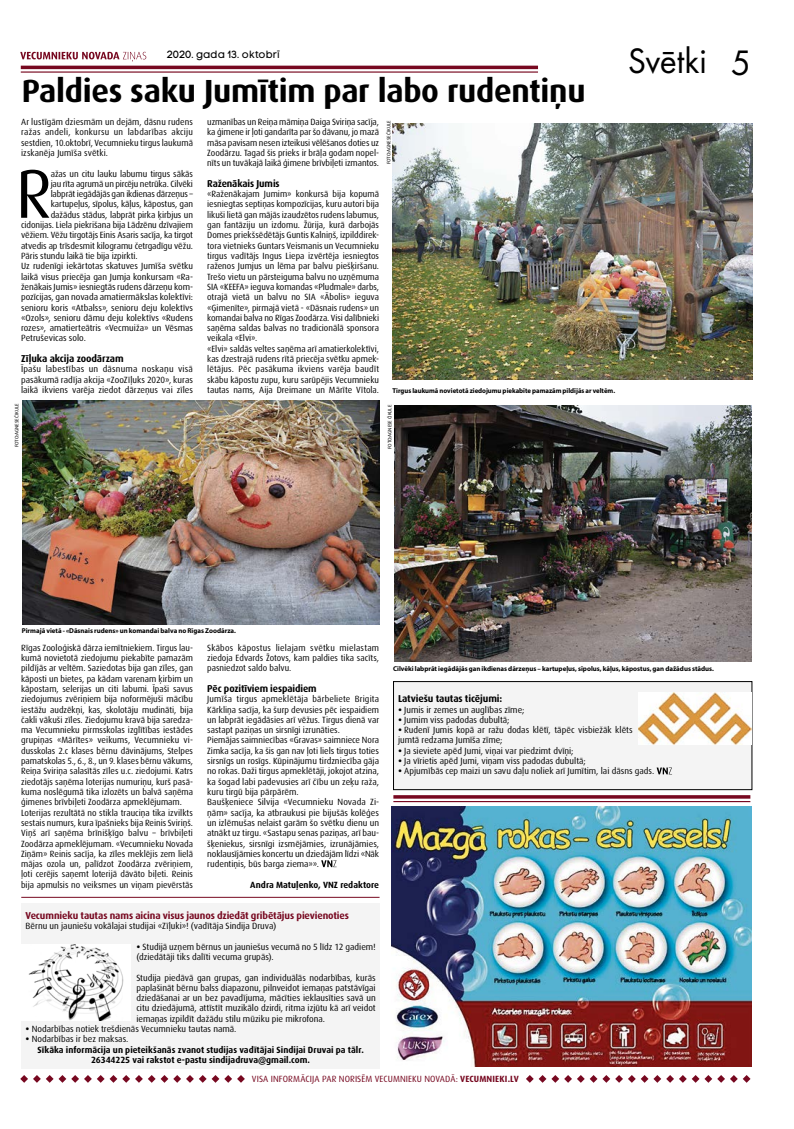
<style>
.page{position:relative;width:794px;height:1129px;background:#fff}
.page>*{position:absolute;margin:0;border:0;box-sizing:border-box;transform-origin:0 0}
.t1{font:68.9px "Dax Pro";color:#000}
.t2{font:36.7px "Futura PT";letter-spacing:-.005em;color:#000}
.t3{font:700 32px "Dax Pro";letter-spacing:-.01em;color:#000}
.t4{font:10.5px "Code Pro LC";letter-spacing:.01em;color:#000}
.t5{font:700 10px "Dax Pro";letter-spacing:-.01em;color:#770820}
.t6{font:700 10px "Dax Pro";letter-spacing:-.01em;color:#000}
.t7{font:700 10px "Dax Pro";letter-spacing:-.01em;color:#000;scale:.96 1}
.t8{font:9px/10.3px "Dax Pro";color:#000}
.t9{font:9px/10.3px "Dax Pro";color:#000;text-align:justify;scale:.96 1}
.t10{font:700 9px "Dax Pro";letter-spacing:.005em;color:#000}
.t11{font:9px "Dax Pro";letter-spacing:.01em;color:#770820}
.t12{font:700 7px "Myriad Pro";color:#000}
.t13{font:700 7px "Myriad Pro";color:#000;scale:.96 1}
.t14{font:5px "Myriad Pro";letter-spacing:-.01em;color:#000}
.s1{font-family:"Decima Nova Pro"}
.s2{font-weight:700}
</style>
<div class="page">
<hr style="left:21px;top:66px;width:517px;height:3px;background:#770820">
<hr style="left:21px;top:71px;width:517px;height:2px;background:#770820">
<svg style="left:20px;top:52px;width:126px;height:10px"></svg>
<svg style="left:20px;top:1075px;width:225px;height:7px"></svg>
<svg style="left:526px;top:1075px;width:224px;height:7px"></svg>
<hr style="left:393px;top:795px;width:357px;height:3px;background:#770820">
<hr style="left:393px;top:800px;width:357px;height:2px;background:#770820">
<img style="left:392px;top:806px;width:360px;height:260px">
<svg style="left:321px;top:860px;width:16px;height:7px"></svg>
<img style="left:23px;top:400px;width:356px;height:224px">
<img style="left:392px;top:123px;width:360px;height:256px">
<img style="left:394px;top:405px;width:357px;height:256px">
<div style="left:21px;top:902px;width:359px;height:166px;background:#f4f4f4"></div>
<hr style="left:21px;top:896px;width:358px;height:1px;background:#770820">
<img style="left:21px;top:944px;width:110px;height:76px">
<div style="left:393px;top:681px;width:359px;height:108px;background:#f4f4f4"></div>
<svg style="left:656px;top:767px;width:16px;height:7px"></svg>
<div style="left:393px;top:681px;width:359px;height:108px;border:1px solid #000"></div>
<img style="left:638px;top:692px;width:113px;height:52px">
<p class="t4" style="left:167px;top:48px;width:115px">2020. gada 13. oktobrī</p>
<h3 class="t3" style="left:22px;top:70px;width:565px">Paldies saku Jumītim par labo rudentiņu</h3>
<p class="t9" style="left:21px;top:116px;width:181px">Ar lustīgām dziesmām un dejām, dāsnu rudens ražas andeli, konkursu un labdarības akciju sestdien, 10.oktobrī, Vecumnieku tirgus laukumā izskanēja Jumīša svētki.</p>
<h1 class="t1" style="left:16px;top:148px;width:38px">R</h1>
<p class="t8" style="left:51px;top:168px;width:144px">ažas un citu lauku labumu tirgus sākās</p>
<p class="t8" style="left:51px;top:178px;width:144px">jau rīta agrumā un pircēju netrūka. Cilvēki</p>
<p class="t8" style="left:51px;top:188px;width:144px">labprāt iegādājās gan ikdienas dārzeņus –</p>
<p class="t8" style="left:51px;top:199px;width:144px">kartupeļus, sīpolus, kāļus, kāpostus, gan</p>
<p class="t8" style="left:51px;top:209px;width:144px">dažādus stādus, labprāt pirka ķirbjus un</p>
<p class="t8" style="left:21px;top:219px;width:173px">cidonijas. Liela piekrišana bija Lādzēnu dzīvajiem</p>
<p class="t8" style="left:21px;top:230px;width:173px">vēžiem. Vēžu tirgotājs Einis Asaris sacīja, ka tirgot</p>
<p class="t8" style="left:21px;top:240px;width:173px">atvedis ap trīsdesmit kilogramu četrgadīgu vēžu.</p>
<p class="t8" style="left:21px;top:250px;width:118px">Pāris stundu laikā tie bija izpirkti.</p>
<p class="t8" style="left:21px;top:261px;width:173px">Uz rudenīgi iekārtotas skatuves Jumīša svētku</p>
<p class="t8" style="left:21px;top:271px;width:173px">laikā visus priecēja gan Jumja konkursam «Ra-</p>
<p class="t8" style="left:21px;top:281px;width:173px">ženākais Jumis» iesniegtās rudens dārzeņu kom-</p>
<p class="t8" style="left:21px;top:291px;width:173px">pozīcijas, gan novada amatiermākslas kolektīvi:</p>
<p class="t8" style="left:21px;top:302px;width:173px">senioru koris «Atbalss», senioru deju kolektīvs</p>
<p class="t8" style="left:21px;top:312px;width:173px">«Ozols», senioru dāmu deju kolektīvs «Rudens</p>
<p class="t8" style="left:21px;top:322px;width:173px">rozes», amatierteātris «Vecmuiža» un Vēsmas</p>
<p class="t8" style="left:21px;top:333px;width:66px">Petruševicas solo.</p>
<p class="t6" style="left:21px;top:352px;width:104px">Zīļuka akcija zoodārzam</p>
<p class="t8" style="left:21px;top:364px;width:173px;text-align:justify">Īpašu labestības un dāsnuma noskaņu visā pasākumā radīja akcija «ZooZīļuks 2020», kuras laikā ikviens varēja ziedot dārzeņus vai zīles</p>
<p class="t14" style="left:14px;top:447px;width:46px;rotate:-90deg">FOTO:AGNESE ČIKULE</p>
<p class="t9" style="left:207px;top:116px;width:181px">uzmanības un Reiņa māmiņa Daiga Sviriņa sacīja, ka ģimene ir ļoti gandarīta par šo dāvanu, jo mazā māsa pavisam nesen izteikusi vēlēšanos doties uz Zoodārzu. Tagad šis prieks ir brāļa godam nopel&shy;nīts un tuvākajā laikā ģimene brīvbiļeti izmantos.</p>
<p class="t7" style="left:207px;top:177px;width:77px">Raženākais Jumis</p>
<p class="t9" style="left:207px;top:188px;width:181px;text-align:left">«Raženākajam Jumim» konkursā bija kopumā iesniegtas septiņas kompozīcijas, kuru autori bija likuši lietā gan mājās izaudzētos rudens labumus, gan fantāziju un izdomu. Žūrija, kurā darbojās Domes priekšsēdētājs Guntis Kalniņš, izpilddirek&shy;tora vietnieks Guntars Veismanis un Vecumnieku tirgus vadītājs Ingus Liepa izvērtēja iesniegtos raženos Jumjus un lēma par balvu piešķiršanu.<br>Trešo vietu un pārsteiguma balvu no uzņēmuma SIA «KEEFA» ieguva komandas «Pludmale» darbs, otrajā vietā un balvu no SIA «Ābolis» ieguva «Ģimenīte», pirmajā vietā - «Dāsnais rudens» un komandai balva no Rīgas Zoodārza. Visi dalībnieki saņēma saldas balvas no tradicionālā sponsora veikala «Elvi».<br>«Elvi» saldās veltes saņēma arī amatierkolektīvi, kas dzestrajā rudens rītā priecēja svētku apmek&shy;lētājus. Pēc pasākuma ikviens varēja baudīt skābu kāpostu zupu, kuru sarūpējis Vecumnieku tautas nams, Aija Dreimane un Mārīte Vītola.</p>
<p class="t14" style="left:386px;top:164px;width:46px;rotate:-90deg">FOTO:AGNESE ČIKULE</p>
<p class="t13" style="left:392px;top:386px;width:233px">Tirgus laukumā novietotā ziedojumu piekabīte pamazām pildījās ar veltēm.</p>
<p class="t14" style="left:386px;top:449px;width:46px;rotate:-90deg">FOTO:AGNESE ČIKULE</p>
<h2 class="t2" style="left:628px;top:39px;width:125px">Svētki 5</h2>
<p class="t12" style="left:22px;top:626px;width:216px">Pirmajā vietā - «Dāsnais rudens» un komandai balva no Rīgas Zoodārza.</p>
<p class="t8" style="left:21px;top:642px;width:173px">Rīgas Zooloģiskā dārza iemītniekiem. Tirgus lau&shy;kumā novietotā ziedojumu piekabīte pamazām pildījās ar veltēm. Saziedotas bija gan zīles, gan kāposti un bietes, pa kādam varenam ķirbim un kāpostam, selerijas un citi labumi. Īpaši savus ziedojumus zvēriņiem bija noformējuši mācību iestāžu audzēkņi, kas, skolotāju mudināti, bija čakli vākuši zīles. Ziedojumu kravā bija saredza&shy;ma Vecumnieku pirmsskolas izglītības iestādes grupiņas «Mārītes» veikums, Vecumnieku vi&shy;dusskolas 2.c klases bērnu dāvinājums, Stelpes pamatskolas 5., 6., 8., un 9. klases bērnu vākums, Reiņa Sviriņa salasītās zīles u.c. ziedojumi. Katrs ziedotājs saņēma loterijas numuriņu, kurš pasā&shy;kuma noslēgumā tika izlozēts un balvā saņēma ģimenes brīvbiļeti Zoodārza apmeklējumam.<br>Loterijas rezultātā no stikla trauciņa tika izvilkts sestais numurs, kura īpašnieks bija Reinis Sviriņš.<br>Viņš arī saņēma brīnišķīgo balvu – brīvbiļeti Zoodārza apmeklējumam. «Vecumnieku Novada Ziņām» Reinis sacīja, ka zīles meklējis zem lielā mājas ozola un, palīdzot Zoodārza zvēriņiem, ļoti cerējis saņemt loterijā dāvāto biļeti. Reinis bija apmulsis no veiksmes un viņam pievērstās</p>
<p class="t9" style="left:207px;top:642px;width:181px">Skābos kāpostus lielajam svētku mielastam ziedoja Edvards Žotovs, kam paldies tika sacīts, pasniedzot saldo balvu.</p>
<p class="t7" style="left:207px;top:681px;width:115px">Pēc pozitīviem iespaidiem</p>
<p class="t9" style="left:207px;top:693px;width:181px;text-align:left">Jumīša tirgus apmeklētāja bārbeliete Brigita Kārkliņa sacīja, ka šurp devusies pēc iespaidiem un labprāt iegādāsies arī vēžus. Tirgus dienā var sastapt paziņas un sirsnīgi izrunāties.<br>Piemājas saimniecības «Gravas» saimniece Nora Zimka sacīja, ka šis gan nav ļoti liels tirgus toties sirsnīgs un rosīgs. Kūpinājumu tirdzniecība gāja no rokas. Daži tirgus apmeklētāji, jokojot atzina, ka šogad labi padevusies arī čību un zeķu raža, kuru tirgū bija pārpārēm.<br>Baušķeniece Silvija «Vecumnieku Novada Zi&shy;ņām» sacīja, ka atbraukusi pie bijušās kolēģes un izlēmušas nelaist garām šo svētku dienu un atnākt uz tirgu. «Sastapu senas paziņas, arī bau&shy;šķeniekus, sirsnīgi izsmējāmies, izrunājāmies, noklausījāmies koncertu un dziedājām līdzi «Nāk rudentiņis, būs barga ziema»».</p>
<p class="t10" style="left:250px;top:878px;width:130px">Andra Matuļenko, VNZ redaktore</p>
<p class="t5" style="left:26px;top:908px;width:325px">Vecumnieku tautas nams aicina visus jaunos dziedāt gribētājus pievienoties</p>
<p class="t8" style="left:26px;top:920px;width:252px">Bērnu un jauniešu vokālajai studijai «Zīļuki»! (vadītāja Sindija Druva)</p>
<p class="t8" style="left:136px;top:940px;width:241px"><span class="s1">•</span> Studijā uzņem bērnus un jauniešus vecumā no 5 līdz 12 gadiem! (dziedātāji tiks dalīti vecuma grupās).</p>
<p class="t8" style="left:136px;top:971px;width:241px;text-align:justify">Studija piedāvā gan grupas, gan individuālās nodarbības, kurās paplašināt bērnu balss diapazonu, pilnveidot iemaņas patstāvīgai dziedāšanai ar un bez pavadījuma, mācīties ieklausīties savā un citu dziedājumā, attīstīt muzikālo dzirdi, ritma izjūtu kā arī veidot iemaņas izpildīt dažādu stilu mūziku pie mikrofona.</p>
<p class="t8" style="left:26px;top:1023px;width:212px"><span class="s1">•</span> Nodarbības notiek trešdienās Vecumnieku tautas namā.</p>
<p class="t8" style="left:26px;top:1033px;width:104px"><span class="s1">•</span> Nodarbības ir bez maksas.</p>
<p class="t10" style="left:37px;top:1043px;width:328px">Sīkāka informācija un pieteikšanās zvanot studijas vadītājai Sindijai Druvai pa tālr.</p>
<p class="t10" style="left:91px;top:1053px;width:220px">26344225 vai rakstot e-pastu sindijadruva@gmail.com.</p>
<p class="t12" style="left:393px;top:664px;width:322px">Cilvēki labprāt iegādājās gan ikdienas dārzeņus – kartupeļus, sīpolus, kāļus, kāpostus, gan dažādus stādus.</p>
<p class="t6" style="left:398px;top:692px;width:106px">Latviešu tautas ticējumi:</p>
<p class="t8" style="left:398px;top:703px;width:128px"><span class="s1">•</span> Jumis ir zemes un auglības zīme;</p>
<p class="t8" style="left:398px;top:714px;width:113px"><span class="s1">•</span> Jumim viss padodas dubultā;</p>
<p class="t8" style="left:398px;top:724px;width:236px"><span class="s1">•</span> Rudenī Jumis kopā ar ražu dodas klētī, tāpēc visbiežāk klēts jumtā redzama Jumīša zīme;</p>
<p class="t8" style="left:398px;top:745px;width:177px"><span class="s1">•</span> Ja sieviete apēd Jumi, viņai var piedzimt dvīņi;</p>
<p class="t8" style="left:398px;top:755px;width:189px"><span class="s1">•</span> Ja vīrietis apēd Jumi, viņam viss padodas dubultā;</p>
<p class="t8" style="left:398px;top:765px;width:258px"><span class="s1">•</span> Apjumībās cep maizi un savu daļu noliek arī Jumītim, lai dāsns gads.</p>
<p class="t11" style="left:252px;top:1072px;width:268px">VISA INFORMĀCIJA PAR NORISĒM VECUMNIEKU NOVADĀ: <span class="s2">VECUMNIEKI.LV</span></p>
</div>
